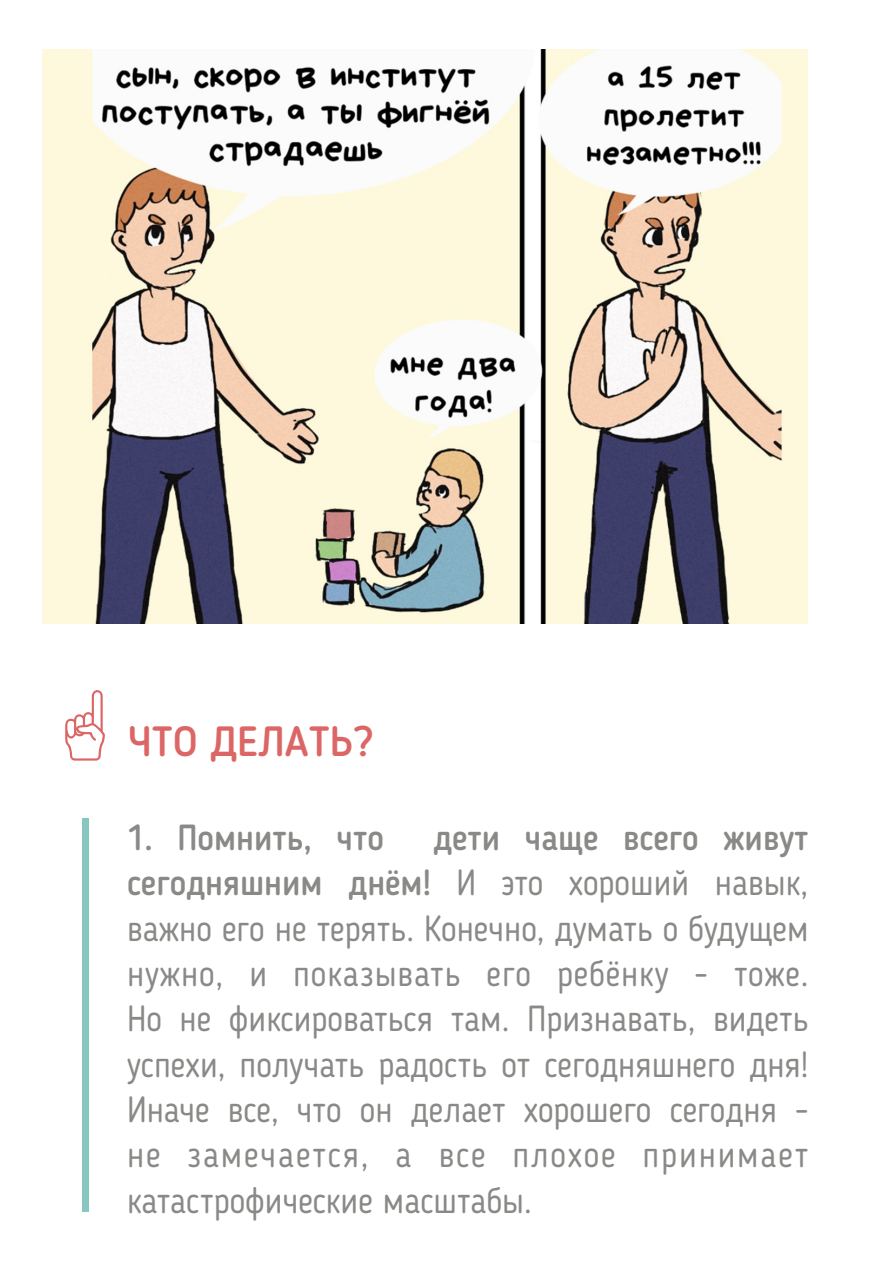
<style>
.page{position:relative;width:893px;height:1263px;background:#fff}
.page>*{position:absolute;margin:0;border:0;box-sizing:border-box;transform-origin:0 0}
.t1{font:500 42px "Blogger Sans";color:#dc6666}
.t2{font:36px/45.3px "Blogger Sans";color:#898987;text-align:justify;scale:.93 1}
.t3{font:500 36px "Blogger Sans";color:#898987;scale:.93 1}
.s1{font-weight:500}
</style>
<div class="page">
<img style="left:43px;top:49px;width:765px;height:574px">
<svg style="left:65px;top:690px;width:40px;height:71px"></svg>
<div style="left:82px;top:819px;width:6px;height:393px;background:#87c7bf"></div>
<p class="t1" style="left:128px;top:724px;width:247px">ЧТО ДЕЛАТЬ?</p>
<p class="t3" style="left:127px;top:823px;width:278px">1. Помнить, что</p>
<p class="t2" style="left:127px;top:818px;width:734px;text-indent:306px"><span class="s1">дети чаще всего живут сегодняшним днём!</span> И это хороший навык, важно его не терять. Конечно, думать о будущем нужно, и показывать его ребёнку - тоже.<br>Но не фиксироваться там. Признавать, видеть успехи, получать радость от сегодняшнего дня!<br>Иначе все, что он делает хорошего сегодня - не замечается, а все плохое принимает катастрофические масштабы.</p>
</div>
